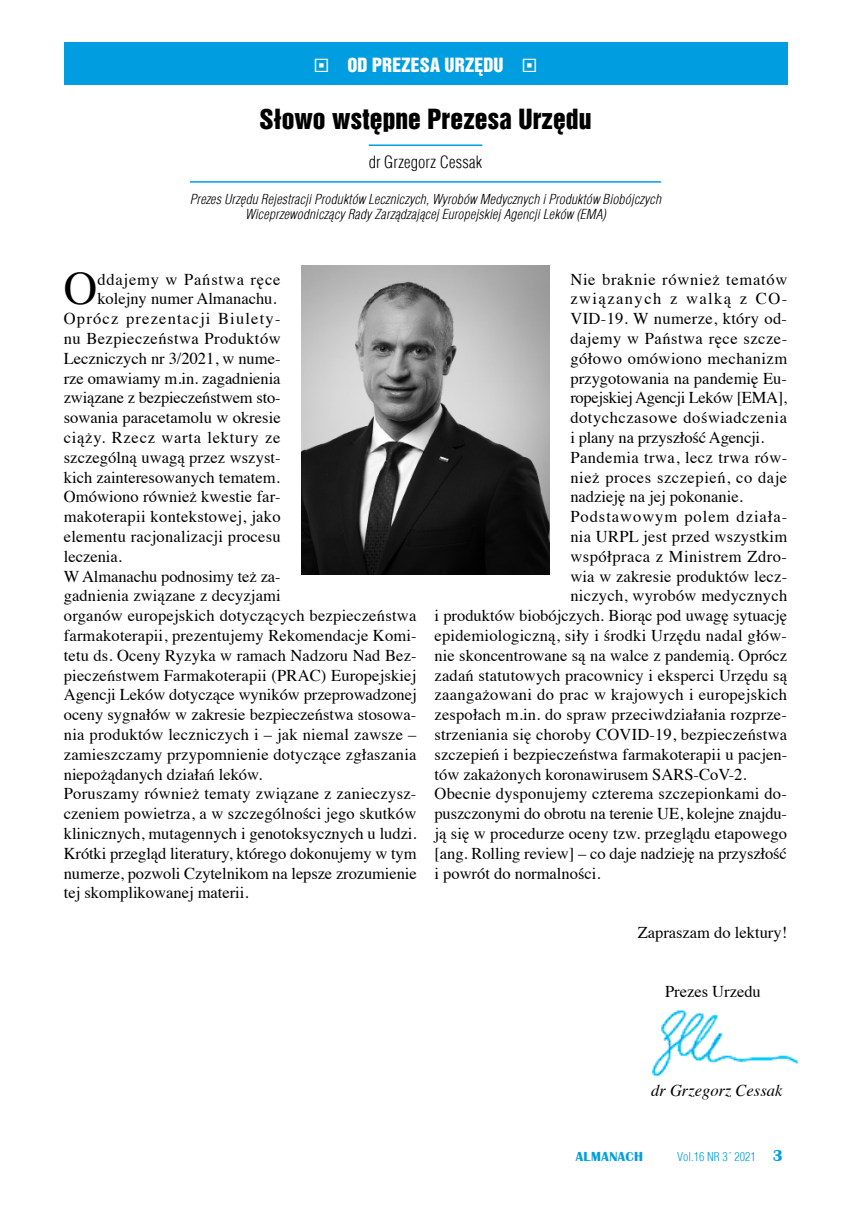
<style>
.page{position:relative;width:851px;height:1212px;background:#fff}
.page>*{position:absolute;margin:0;border:0;box-sizing:border-box;transform-origin:0 0}
.t1{font:46.5px "Times";color:#000}
.t2{font:25.5px "Switzerland Inserat";letter-spacing:.005em;color:#000}
.t3{font:18px "Switzerland Inserat";letter-spacing:.005em;color:#fff}
.t4{font:16.5px/19.8px "Times";letter-spacing:.01em;color:#000}
.t5{font:16.5px/19.8px "Times";letter-spacing:.03em;color:#000}
.t6{font:16.5px "Times";letter-spacing:-.01em;color:#000}
.t7{font:16.5px "Times";letter-spacing:.07em;color:#000}
.t8{font:16.5px "Times";letter-spacing:.045em;color:#000}
.t9{font:16.5px "Times";letter-spacing:.05em;color:#000}
.t10{font:300 16.5px "Switzerland Cond";letter-spacing:.01em;color:#000}
.t11{font:italic 16.5px "Times";color:#000}
.t12{font:italic 300 13.5px/15px "Switzerland Cond";letter-spacing:.01em;color:#000;text-align:center}
.t13{font:700 13.5px "Britannic";letter-spacing:.04em;color:#009ee0}
.t14{font:300 12px "Switzerland Cond";color:#009ee0}
.s1{font-family:"Britannic";font-weight:700;font-size:16.5px}
</style>
<div class="page">
<div style="left:64px;top:43px;width:723px;height:42px;background:#009ee0"></div>
<hr style="left:190px;top:181px;width:471px;height:2px;background:#009ee0">
<hr style="left:368px;top:144px;width:114px;height:2px;background:#009ee0">
<img style="left:302px;top:265px;width:247px;height:310px">
<img style="left:651px;top:1010px;width:148px;height:67px">
<p class="t3" style="left:313px;top:53px;width:225px">◻ OD PREZESA URZĘDU ◻</p>
<h2 class="t2" style="left:259px;top:103px;width:333px">Słowo wstępne Prezesa Urzędu</h2>
<p class="t10" style="left:368px;top:152px;width:115px">dr Grzegorz Cessak</p>
<p class="t12" style="left:190px;top:192px;width:472px">Prezes Urzędu Rejestracji Produktów Leczniczych, Wyrobów Medycznych i Produktów Biobójczych<br>Wiceprzewodniczący Rady Zarządzającej Europejskiej Agencji Leków (EMA)</p>
<p class="t1" style="left:64px;top:245px;width:35px">O</p>
<p class="t9" style="left:97px;top:264px;width:185px">ddajemy w Państwa ręce</p>
<p class="t4" style="left:97px;top:287px;width:181px">kolejny numer Almanachu.</p>
<p class="t7" style="left:64px;top:303px;width:218px">Oprócz prezentacji Biulety-</p>
<p class="t5" style="left:64px;top:327px;width:218px">nu Bezpieczeństwa Produktów</p>
<p class="t4" style="left:64px;top:347px;width:218px">Leczniczych nr 3/2021, w nume-</p>
<p class="t4" style="left:64px;top:367px;width:218px">rze omawiamy m.in. zagadnienia</p>
<p class="t6" style="left:64px;top:382px;width:218px">związane z bezpieczeństwem sto-</p>
<p class="t4" style="left:64px;top:406px;width:218px">sowania paracetamolu w okresie</p>
<p class="t8" style="left:64px;top:422px;width:218px">ciąży. Rzecz warta lektury ze</p>
<p class="t4" style="left:64px;top:446px;width:218px">szczególną uwagą przez wszyst-</p>
<p class="t4" style="left:64px;top:466px;width:217px">kich zainteresowanych tematem.</p>
<p class="t4" style="left:64px;top:485px;width:218px">Omówiono również kwestie far-</p>
<p class="t4" style="left:64px;top:505px;width:218px">makoterapii kontekstowej, jako</p>
<p class="t4" style="left:64px;top:525px;width:218px">elementu racjonalizacji procesu</p>
<p class="t4" style="left:64px;top:545px;width:60px">leczenia.</p>
<p class="t4" style="left:64px;top:565px;width:354px">W Almanachu podnosimy też za-<br>gadnienia związane z decyzjami<br>organów europejskich dotyczących bezpieczeństwa farmakoterapii, prezentujemy Rekomendacje Komi&shy;tetu ds. Oceny Ryzyka w ramach Nadzoru Nad Bez&shy;pieczeństwem Farmakoterapii (PRAC) Europejskiej Agencji Leków dotyczące wyników przeprowadzonej oceny sygnałów w zakresie bezpieczeństwa stosowa&shy;nia produktów leczniczych i – jak niemal zawsze – zamieszczamy przypomnienie dotyczące zgłaszania niepożądanych działań leków.<br>Poruszamy również tematy związane z zanieczysz&shy;czeniem powietrza, a w szczególności jego skutków klinicznych, mutagennych i genotoksycznych u ludzi.<br>Krótki przegląd literatury, którego dokonujemy w tym numerze, pozwoli Czytelnikom na lepsze zrozumienie tej skomplikowanej materii.</p>
<p class="t5" style="left:570px;top:268px;width:218px">Nie braknie również tematów związanych z walką z CO-<br>VID-19. W numerze, który od&shy;dajemy w Państwa ręce szcze&shy;gółowo omówiono mechanizm przygotowania na pandemię Eu&shy;ropejskiej Agencji Leków [EMA], dotychczasowe doświadczenia i plany na przyszłość Agencji.<br>Pandemia trwa, lecz trwa rów&shy;nież proces szczepień, co daje nadzieję na jej pokonanie.<br>Podstawowym polem działa&shy;nia URPL jest przed wszystkim współpraca z Ministrem Zdro-</p>
<p class="t4" style="left:570px;top:565px;width:218px">wia w zakresie produktów lecz-</p>
<p class="t4" style="left:434px;top:584px;width:354px;text-indent:136px">niczych, wyrobów medycznych i produktów biobójczych. Biorąc pod uwagę sytuację epidemiologiczną, siły i środki Urzędu nadal głów&shy;nie skoncentrowane są na walce z pandemią. Oprócz zadań statutowych pracownicy i eksperci Urzędu są zaangażowani do prac w krajowych i europejskich zespołach m.in. do spraw przeciwdziałania rozprze&shy;strzeniania się choroby COVID-19, bezpieczeństwa szczepień i bezpieczeństwa farmakoterapii u pacjen&shy;tów zakażonych koronawirusem SARS-CoV-2.<br>Obecnie dysponujemy czterema szczepionkami do&shy;puszczonymi do obrotu na terenie UE, kolejne znajdu&shy;ją się w procedurze oceny tzw. przeglądu etapowego [ang. Rolling review] – co daje nadzieję na przyszłość i powrót do normalności.</p>
<p class="t4" style="left:637px;top:921px;width:151px">Zapraszam do lektury!</p>
<p class="t4" style="left:665px;top:980px;width:97px">Prezes Urzędu</p>
<p class="t11" style="left:651px;top:1076px;width:133px">dr Grzegorz Cessak</p>
<p class="t13" style="left:575px;top:1148px;width:69px">ALMANACH</p>
<p class="t14" style="left:677px;top:1149px;width:107px">Vol.16 NR 3´ 2021 <span class="s1">3</span></p>
</div>
